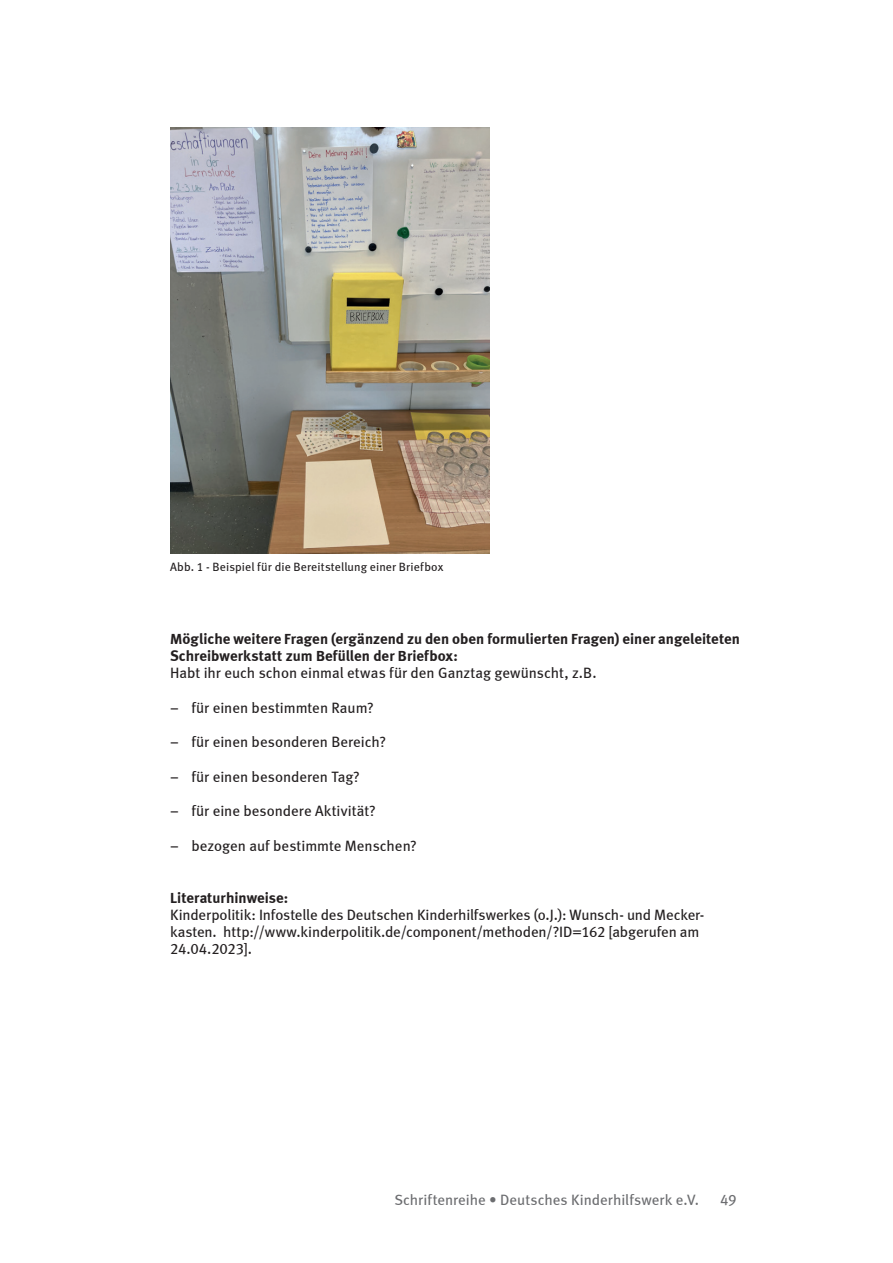
<style>
.page{position:relative;width:893px;height:1263px;background:#fff}
.page>*{position:absolute;margin:0;border:0;box-sizing:border-box;transform-origin:0 0}
.t1{font:15px/17.2px "Meta Book LF";color:#231f20}
.t2{font:15px/17.2px "Meta Bold LF";letter-spacing:.005em;color:#231f20}
.t3{font:15px "Meta Book LF";letter-spacing:.005em;color:#6c6d70}
.t4{font:12px "Meta Book LF";letter-spacing:.01em;color:#231f20}
</style>
<div class="page">
<img style="left:170px;top:128px;width:319px;height:425px">
<p class="t4" style="left:170px;top:560px;width:275px">Abb. 1 - Beispiel für die Bereitstellung einer Briefbox</p>
<p class="t2" style="left:170px;top:630px;width:571px">Mögliche weitere Fragen (ergänzend zu den oben formulierten Fragen) einer angeleiteten<br>Schreibwerkstatt zum Befüllen der Briefbox:</p>
<p class="t1" style="left:170px;top:664px;width:428px">Habt ihr euch schon einmal etwas für den Ganztag gewünscht, z.B.</p>
<p class="t1" style="left:170px;top:699px;width:205px">– für einen bestimmten Raum?</p>
<p class="t1" style="left:170px;top:733px;width:217px">– für einen besonderen Bereich?</p>
<p class="t1" style="left:170px;top:768px;width:191px">– für einen besonderen Tag?</p>
<p class="t1" style="left:170px;top:802px;width:207px">– für eine besondere Aktivität?</p>
<p class="t1" style="left:170px;top:837px;width:248px">– bezogen auf bestimmte Menschen?</p>
<p class="t2" style="left:170px;top:888px;width:120px">Literaturhinweise:</p>
<p class="t1" style="left:170px;top:906px;width:534px">Kinderpolitik: Infostelle des Deutschen Kinderhilfswerkes (o.J.): Wunsch- und Mecker&shy;kasten. http://www.kinderpolitik.de/component/methoden/?ID=162 [abgerufen am<br>24.04.2023].</p>
<p class="t3" style="left:394px;top:1191px;width:306px">Schriftenreihe • Deutsches Kinderhilfswerk e.V.</p>
<p class="t3" style="left:720px;top:1191px;width:18px">49</p>
</div>
